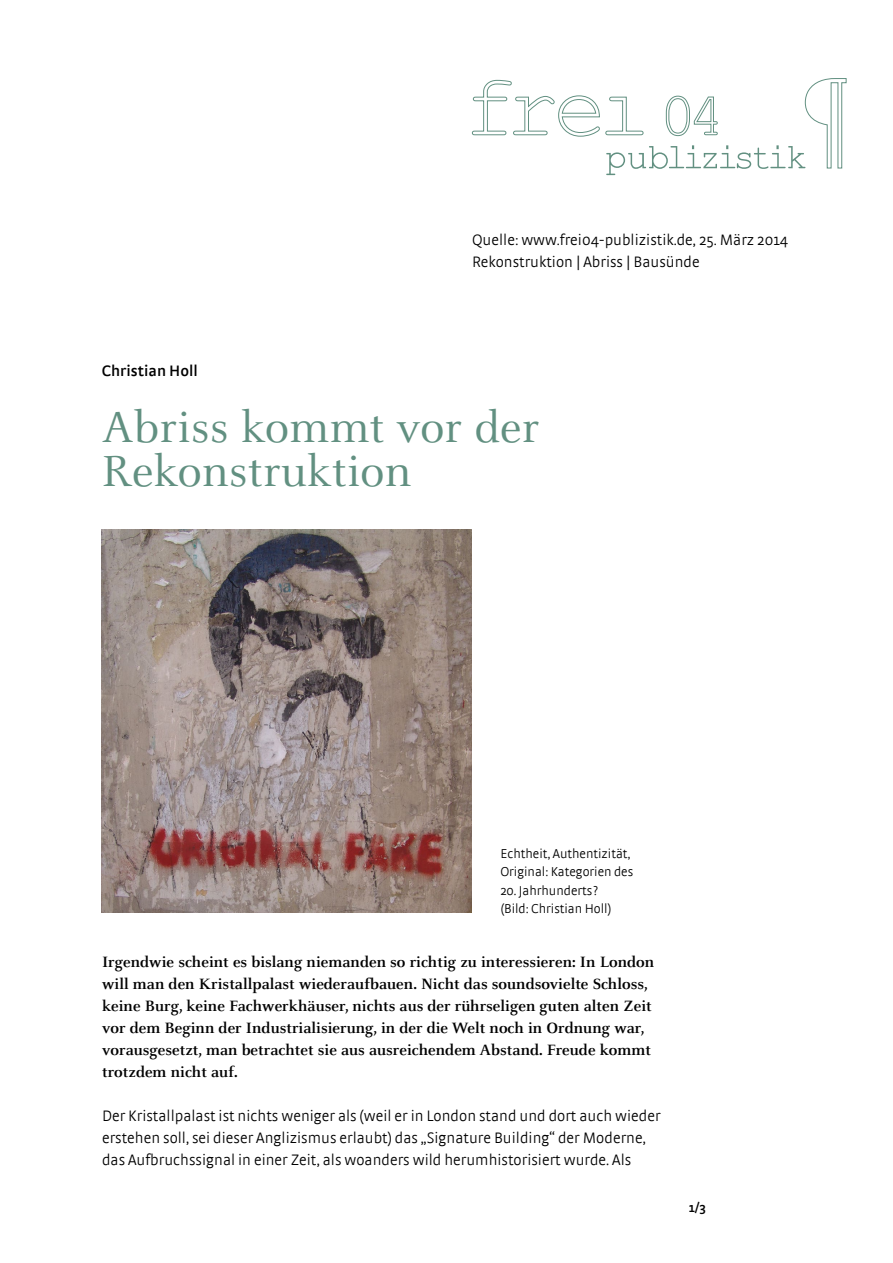
<style>
.page{position:relative;width:893px;height:1263px;background:#fff}
.page>*{position:absolute;margin:0;border:0;box-sizing:border-box;transform-origin:0 0}
.t1{font:48px/43.8px "Celeste";letter-spacing:.005em;color:#629081}
.t2{font:700 16.5px/21.9px "Celeste";color:#000}
.t3{font:300 15.9px/21.9px "Strada";letter-spacing:.005em;color:#000}
.t4{font:300 15.9px/21.9px "Strada OT";letter-spacing:.005em;color:#000}
.t5{font:600 15.9px "Strada";letter-spacing:.005em;color:#000}
.t6{font:300 13.5px/18.3px "Strada";color:#000}
.t7{font:600 13.5px "Strada";color:#000}
</style>
<div class="page">
<svg style="left:472px;top:78px;width:374px;height:97px"></svg>
<img style="left:102px;top:529px;width:370px;height:384px">
<p class="t4" style="left:472px;top:229px;width:318px">Quelle: www.frei04-publizistik.de, 25. März 2014<br>Rekonstruktion | Abriss | Bausünde</p>
<p class="t5" style="left:102px;top:361px;width:98px">Christian Holl</p>
<h1 class="t1" style="left:102px;top:407px;width:439px">Abriss kommt vor der<br>Rekonstruktion</h1>
<p class="t6" style="left:500px;top:844px;width:134px">Echtheit, Authentizität,<br>Original: Kategorien des</p>
<p class="t6" style="left:500px;top:881px;width:113px">20. Jahrhunderts? (Bild: Christian Holl)</p>
<p class="t2" style="left:102px;top:952px;width:554px">Irgendwie scheint es bislang niemanden so richtig zu interessieren: In London will man den Kristallpalast wiederaufbauen. Nicht das soundsovielte Schloss, keine Burg, keine Fachwerkhäuser, nichts aus der rührseligen guten alten Zeit vor dem Beginn der Industrialisierung, in der die Welt noch in Ordnung war, vorausgesetzt, man betrachtet sie aus ausreichendem Abstand. Freude kommt trotzdem nicht auf.</p>
<p class="t3" style="left:102px;top:1104px;width:560px">Der Kristallpalast ist nichts weniger als (weil er in London stand und dort auch wieder erstehen soll, sei dieser Anglizismus erlaubt) das „Signature Building“ der Moderne, das Aufbruchssignal in einer Zeit, als woanders wild herumhistorisiert wurde. Als</p>
<p class="t7" style="left:689px;top:1199px;width:18px">1/3</p>
</div>
